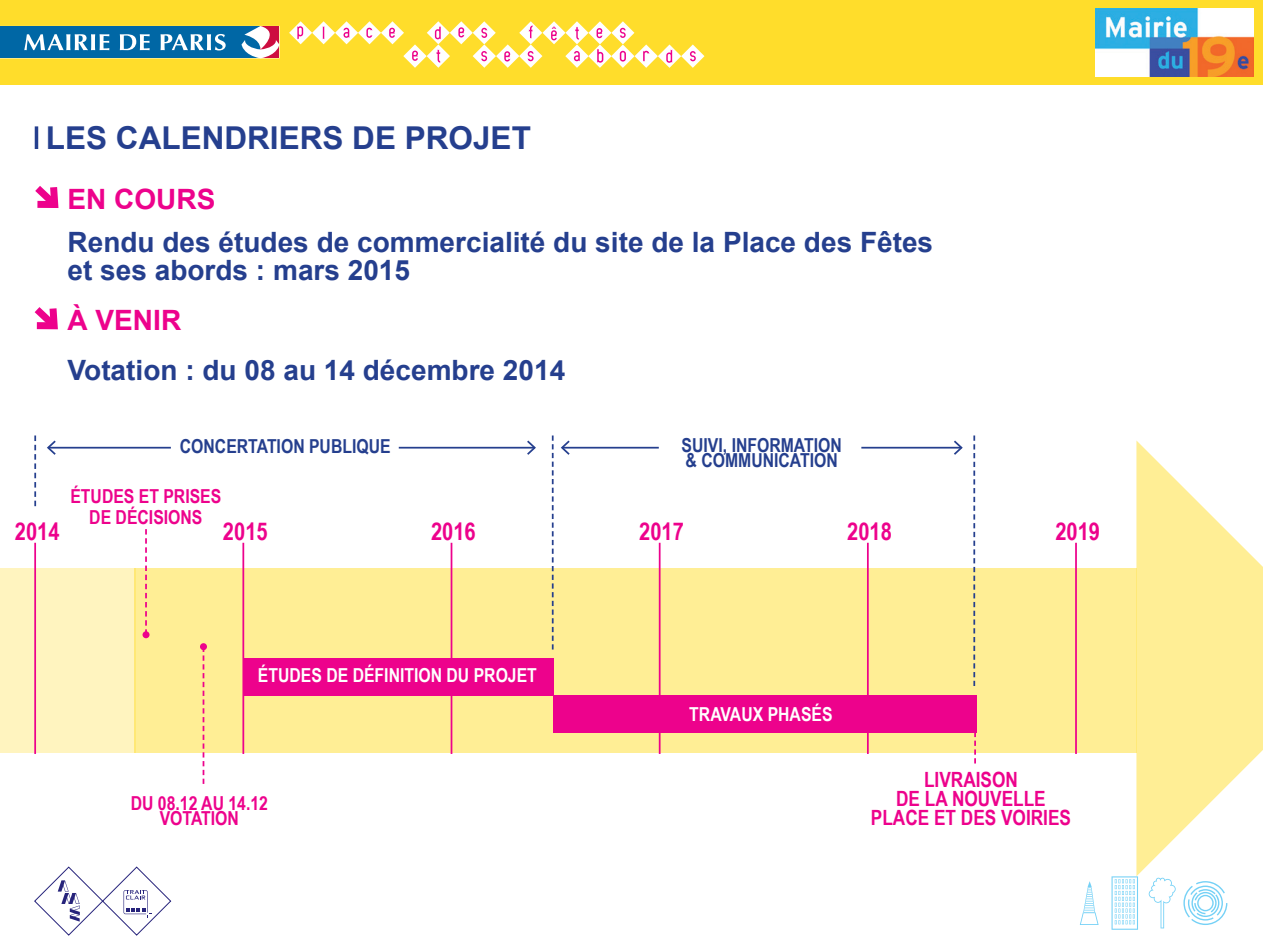
<style>
.page{position:relative;width:1263px;height:945px;background:#fff}
.page>*{position:absolute;margin:0;border:0;box-sizing:border-box;transform-origin:0 0}
.COUV-SOUS_TITRE_2{font:700 31.5px "Arial";color:#253f8e}
.TEXTE{font:700 28px/28px "Arial";color:#253f8e}
.TEXTE-2{font:700 28px "Arial";color:#ed028c}
.AME_Texte_normal{font:700 24.5px "Arial Narrow";color:#ed028c}
.AME_Texte_normal-2{font:700 21px "Arial Narrow";color:#ed028c}
.AME_Texte_normal-3{font:700 19.25px/15.8px "Arial Narrow";color:#253f8e}
.AME_Texte_normal-4{font:700 19.25px "Arial Narrow";color:#ed028c}
.AME_Texte_normal-5{font:700 19.25px "Arial Narrow";color:#fff}
</style>
<div class="page">
<div style="left:0;top:0;width:1262px;height:84px;background:#ffdd2b"></div>
<div style="left:0;top:26px;width:260px;height:32px;background:#0067a5"></div>
<svg style="left:24px;top:34px;width:85px;height:16px"></svg>
<svg style="left:120px;top:34px;width:30px;height:16px"></svg>
<svg style="left:160px;top:34px;width:66px;height:16px"></svg>
<svg style="left:241px;top:26px;width:39px;height:32px"></svg>
<img style="left:1095px;top:8px;width:158px;height:68px">
<svg style="left:289px;top:21px;width:415px;height:47px"></svg>
<div style="left:0;top:569px;width:135px;height:184px;background:#fff4bf"></div>
<div style="left:134px;top:569px;width:1002px;height:184px;background:#ffee95"></div>
<svg style="left:203px;top:650px;width:1px;height:134px"></svg>
<div style="left:200px;top:643px;width:7px;height:7px;background:#ed028c;border-radius:50%"></div>
<hr style="left:34px;top:543px;width:2px;height:211px;background:#ed028c">
<svg style="left:1136px;top:440px;width:126px;height:436px;fill:#ffee95"></svg>
<hr style="left:1075px;top:543px;width:1px;height:211px;background:#ed028c">
<hr style="left:242px;top:543px;width:2px;height:211px;background:#ed028c">
<hr style="left:450px;top:543px;width:2px;height:211px;background:#ed028c">
<hr style="left:659px;top:543px;width:1px;height:211px;background:#ed028c">
<hr style="left:867px;top:543px;width:1px;height:211px;background:#ed028c">
<div style="left:244px;top:658px;width:309px;height:37px;background:#ed028c"></div>
<div style="left:553px;top:695px;width:423px;height:38px;background:#ed028c"></div>
<svg style="left:974px;top:733px;width:2px;height:31px"></svg>
<svg style="left:34px;top:867px;width:137px;height:69px"></svg>
<svg style="left:1183px;top:881px;width:44px;height:44px"></svg>
<svg style="left:1111px;top:876px;width:27px;height:54px"></svg>
<svg style="left:1079px;top:881px;width:19px;height:44px"></svg>
<svg style="left:1148px;top:878px;width:27px;height:50px"></svg>
<hr style="left:35px;top:126px;width:3px;height:23px;background:#253f8e">
<svg style="left:145px;top:529px;width:2px;height:102px"></svg>
<div style="left:142px;top:631px;width:7px;height:7px;background:#ed028c;border-radius:50%"></div>
<svg style="left:34px;top:436px;width:2px;height:70px"></svg>
<svg style="left:973px;top:436px;width:2px;height:250px"></svg>
<svg style="left:552px;top:436px;width:1px;height:214px"></svg>
<svg style="left:35px;top:186px;width:24px;height:22px"></svg>
<svg style="left:34px;top:307px;width:24px;height:23px"></svg>
<hr style="left:48px;top:447px;width:123px;height:2px;background:#253f8e">
<svg style="left:47px;top:440px;width:11px;height:15px"></svg>
<hr style="left:399px;top:447px;width:135px;height:2px;background:#253f8e">
<svg style="left:525px;top:440px;width:11px;height:15px"></svg>
<hr style="left:562px;top:447px;width:97px;height:2px;background:#253f8e">
<svg style="left:561px;top:440px;width:10px;height:15px"></svg>
<hr style="left:861px;top:447px;width:100px;height:2px;background:#253f8e">
<svg style="left:952px;top:440px;width:11px;height:15px"></svg>
<p class="COUV-SOUS_TITRE_2" style="left:46px;top:117px;width:486px">LES CALENDRIERS DE PROJET</p>
<p class="TEXTE-2" style="left:68px;top:181px;width:149px">EN COURS</p>
<p class="TEXTE" style="left:68px;top:229px;width:867px">Rendu des études de commercialité du site de la Place des Fêtes et ses abords : mars 2015</p>
<p class="TEXTE-2" style="left:68px;top:301px;width:115px">À VENIR</p>
<p class="TEXTE" style="left:68px;top:357px;width:499px">Votation : du 08 au 14 décembre 2014</p>
<p class="AME_Texte_normal-3" style="left:180px;top:438px;width:212px">CONCERTATION PUBLIQUE</p>
<p class="AME_Texte_normal-3" style="left:681px;top:436px;width:162px">SUIVI, INFORMATION &amp; COMMUNICATION</p>
<p class="AME_Texte_normal-4" style="left:70px;top:482px;width:152px">ÉTUDES ET PRISES</p>
<p class="AME_Texte_normal-4" style="left:89px;top:503px;width:115px">DE DÉCISIONS</p>
<p class="AME_Texte_normal" style="left:15px;top:512px;width:46px">2014</p>
<p class="AME_Texte_normal" style="left:223px;top:512px;width:46px">2015</p>
<p class="AME_Texte_normal" style="left:431px;top:512px;width:46px">2016</p>
<p class="AME_Texte_normal" style="left:639px;top:512px;width:46px">2017</p>
<p class="AME_Texte_normal" style="left:847px;top:512px;width:46px">2018</p>
<p class="AME_Texte_normal" style="left:1055px;top:512px;width:46px">2019</p>
<p class="AME_Texte_normal-5" style="left:258px;top:660px;width:280px">ÉTUDES DE DÉFINITION DU PROJET</p>
<p class="AME_Texte_normal-4" style="left:131px;top:789px;width:139px">DU 08.12 AU 14.12</p>
<p class="AME_Texte_normal-4" style="left:160px;top:804px;width:81px">VOTATION</p>
<p class="AME_Texte_normal-5" style="left:689px;top:699px;width:145px">TRAVAUX PHASÉS</p>
<p class="AME_Texte_normal-2" style="left:924px;top:764px;width:95px">LIVRAISON</p>
<p class="AME_Texte_normal-2" style="left:896px;top:783px;width:151px">DE LA NOUVELLE</p>
<p class="AME_Texte_normal-2" style="left:871px;top:802px;width:202px">PLACE ET DES VOIRIES</p>
</div>
